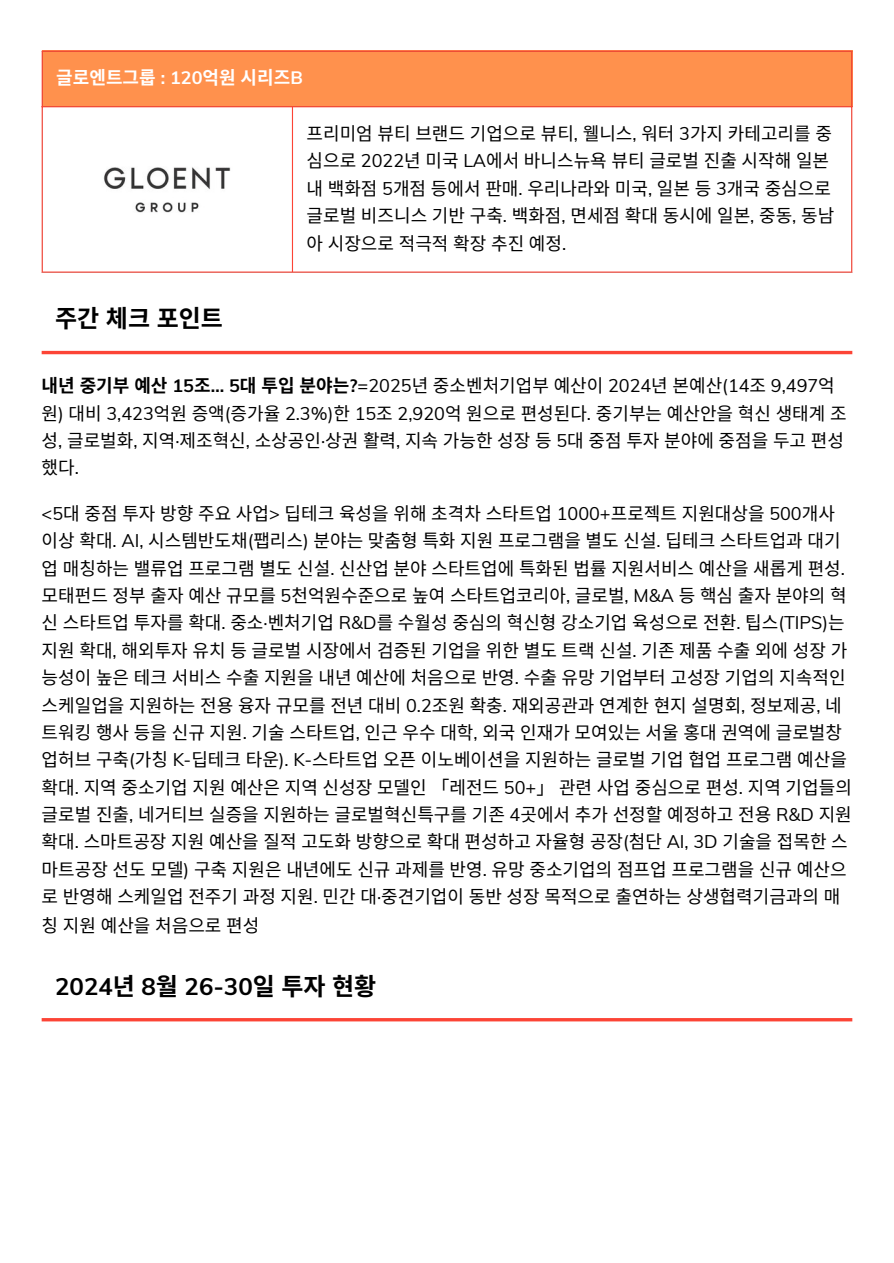
<style>
.page{position:relative;width:894px;height:1263px;background:#fff}
.page>*{position:absolute;margin:0;border:0;box-sizing:border-box;transform-origin:0 0}
.t1{font:700 24px "Muli";color:#000}
.t2{font:700 24px "Noto Sans CJ Ksc";color:#000}
.t3{font:18px/27.5px "Noto Sans CJ Ksc";color:#000}
.t4{font:700 18px "Noto Sans CJ Ksc";color:#fff}
.s1{font-family:"Muli"}
.s2{font-weight:700}
.s3{font-family:"Muli";font-weight:700}
.s4{font-family:"Noto Sans CJ Ksc"}
</style>
<div class="page">
<div style="left:42px;top:51px;width:809px;height:56px;background:#ff914d"></div>
<img style="left:103px;top:167px;width:128px;height:46px">
<hr style="left:42px;top:52px;width:1px;height:220px;background:#fc4436">
<hr style="left:292px;top:107px;width:1px;height:165px;background:#fc4436">
<hr style="left:850px;top:52px;width:2px;height:220px;background:#fc4436">
<hr style="left:42px;top:51px;width:810px;height:1px;background:#fc4436">
<hr style="left:42px;top:106px;width:810px;height:1px;background:#fc4436">
<hr style="left:42px;top:272px;width:810px;height:1px;background:#fc4436">
<hr style="left:42px;top:351px;width:810px;height:3px;background:#fc4436">
<hr style="left:42px;top:1018px;width:810px;height:3px;background:#fc4436">
<p class="t4" style="left:56px;top:63px;width:248px">글로엔트그룹 <span class="s1">: 120</span>억원 시리즈<span class="s1">B</span></p>
<p class="t2" style="left:55px;top:300px;width:169px">주간 체크 포인트</p>
<p class="t3" style="left:306px;top:119px;width:529px">프리미엄 뷰티 브랜드 기업으로 뷰티<span class="s1">,</span> 웰니스<span class="s1">,</span> 워터 <span class="s1">3</span>가지 카테고리를 중 심으로 <span class="s1">2022</span>년 미국 <span class="s1">LA</span>에서 바니스뉴욕 뷰티 글로벌 진출 시작해 일본 내 백화점 <span class="s1">5</span>개점 등에서 판매<span class="s1">.</span> 우리나라와 미국<span class="s1">,</span> 일본 등 <span class="s1">3</span>개국 중심으로 글로벌 비즈니스 기반 구축<span class="s1">.</span> 백화점<span class="s1">,</span> 면세점 확대 동시에 일본<span class="s1">,</span> 중동<span class="s1">,</span> 동남 아 시장으로 적극적 확장 추진 예정<span class="s1">.</span></p>
<h2 class="t3" style="left:42px;top:370px;width:806px"><span class="s2">내년 중기부 예산</span> <span class="s3">15</span><span class="s2">조</span><span class="s3">… 5</span><span class="s2">대 투입 분야는</span><span class="s3">?</span><span class="s1">=2025</span>년 중소벤처기업부 예산이 <span class="s1">2024</span>년 본예산<span class="s1">(14</span>조 <span class="s1">9,497</span>억 원<span class="s1">)</span> 대비 <span class="s1">3,423</span>억원 증액<span class="s1">(</span>증가율 <span class="s1">2.3%)</span>한 <span class="s1">15</span>조 <span class="s1">2,920</span>억 원으로 편성된다<span class="s1">.</span> 중기부는 예산안을 혁신 생태계 조 성<span class="s1">,</span> 글로벌화<span class="s1">,</span> 지역<span class="s1">·</span>제조혁신<span class="s1">,</span> 소상공인<span class="s1">·</span>상권 활력<span class="s1">,</span> 지속 가능한 성장 등 <span class="s1">5</span>대 중점 투자 분야에 중점을 두고 편성 했다<span class="s1">.</span></h2>
<p class="t3" style="left:42px;top:498px;width:811px"><span class="s1">&lt;5</span>대 중점 투자 방향 주요 사업<span class="s1">&gt;</span> 딥테크 육성을 위해 초격차 스타트업 <span class="s1">1000+</span>프로젝트 지원대상을 <span class="s1">500</span>개사 이상 확대<span class="s1">. AI,</span> 시스템반도채<span class="s1">(</span>팹리스<span class="s1">)</span> 분야는 맞춤형 특화 지원 프로그램을 별도 신설<span class="s1">.</span> 딥테크 스타트업과 대기 업 매칭하는 밸류업 프로그램 별도 신설<span class="s1">.</span> 신산업 분야 스타트업에 특화된 법률 지원서비스 예산을 새롭게 편성<span class="s1">. </span>모태펀드 정부 출자 예산 규모를 <span class="s1">5</span>천억원수준으로 높여 스타트업코리아<span class="s1">,</span> 글로벌<span class="s1">, M&amp;A</span> 등 핵심 출자 분야의 혁 신 스타트업 투자를 확대<span class="s1">.</span> 중소<span class="s1">·</span>벤처기업 <span class="s1">R&amp;D</span>를 수월성 중심의 혁신형 강소기업 육성으로 전환<span class="s1">.</span> 팁스<span class="s1">(TIPS)</span>는 지원 확대<span class="s1">,</span> 해외투자 유치 등 글로벌 시장에서 검증된 기업을 위한 별도 트랙 신설<span class="s1">.</span> 기존 제품 수출 외에 성장 가 능성이 높은 테크 서비스 수출 지원을 내년 예산에 처음으로 반영<span class="s1">.</span> 수출 유망 기업부터 고성장 기업의 지속적인 스케일업을 지원하는 전용 융자 규모를 전년 대비 <span class="s1">0.2</span>조원 확충<span class="s1">.</span> 재외공관과 연계한 현지 설명회<span class="s1">,</span> 정보제공<span class="s1">,</span> 네 트워킹 행사 등을 신규 지원<span class="s1">.</span> 기술 스타트업<span class="s1">,</span> 인근 우수 대학<span class="s1">,</span> 외국 인재가 모여있는 서울 홍대 권역에 글로벌창 업허브 구축<span class="s1">(</span>가칭 <span class="s1">K-</span>딥테크 타운<span class="s1">). K-</span>스타트업 오픈 이노베이션을 지원하는 글로벌 기업 협업 프로그램 예산을 확대<span class="s1">.</span> 지역 중소기업 지원 예산은 지역 신성장 모델인 「레전드 <span class="s1">50+</span>」 관련 사업 중심으로 편성<span class="s1">.</span> 지역 기업들의 글로벌 진출<span class="s1">,</span> 네거티브 실증을 지원하는 글로벌혁신특구를 기존 <span class="s1">4</span>곳에서 추가 선정할 예정하고 전용 <span class="s1">R&amp;D</span> 지원 확대<span class="s1">.</span> 스마트공장 지원 예산을 질적 고도화 방향으로 확대 편성하고 자율형 공장<span class="s1">(</span>첨단 <span class="s1">AI, 3D</span> 기술을 접목한 스 마트공장 선도 모델<span class="s1">)</span> 구축 지원은 내년에도 신규 과제를 반영<span class="s1">.</span> 유망 중소기업의 점프업 프로그램을 신규 예산으 로 반영해 스케일업 전주기 과정 지원<span class="s1">.</span> 민간 대<span class="s1">·</span>중견기업이 동반 성장 목적으로 출연하는 상생협력기금과의 매 칭 지원 예산을 처음으로 편성</p>
<p class="t1" style="left:55px;top:970px;width:322px">2024<span class="s4">년</span> 8<span class="s4">월</span> 26-30<span class="s4">일 투자 현황</span></p>
</div>
